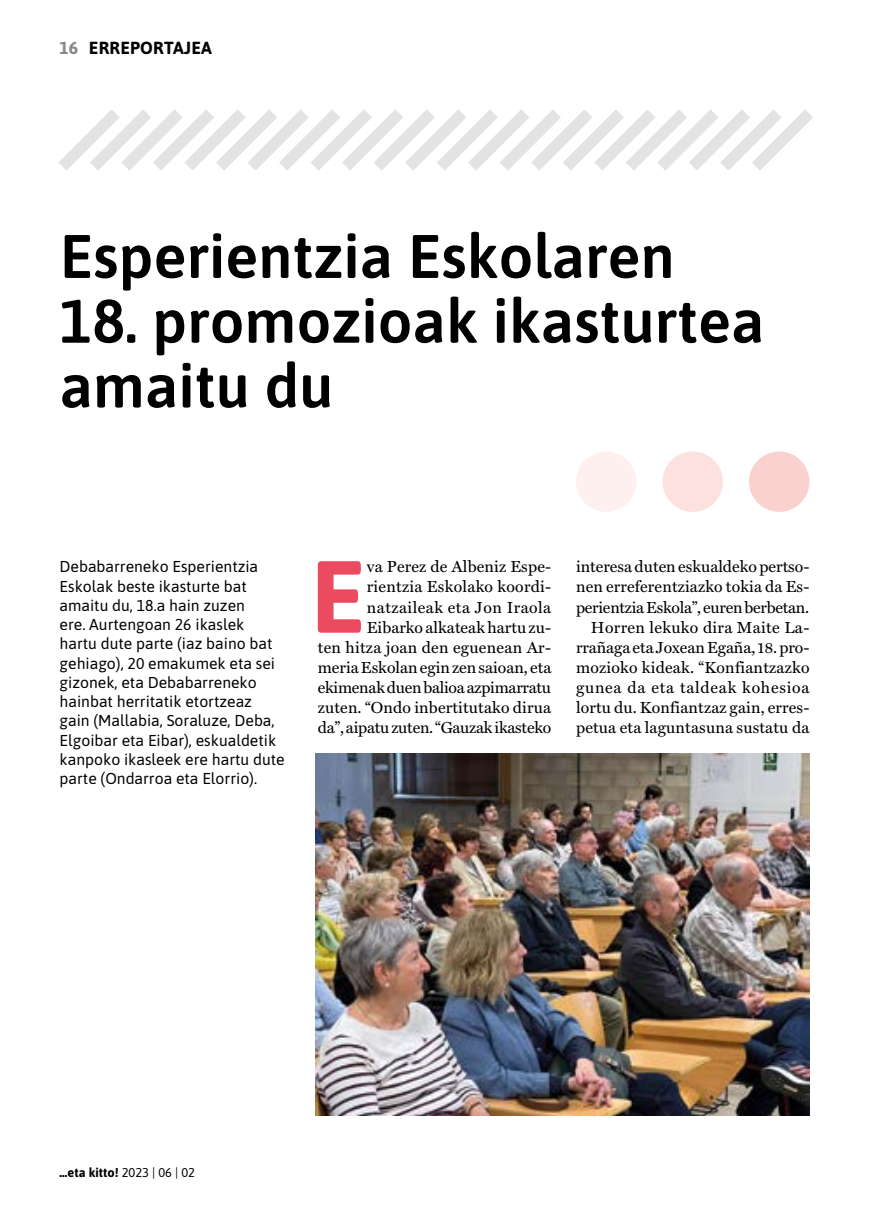
<style>
.page{position:relative;width:869px;height:1216px;background:#fff}
.page>*{position:absolute;margin:0;border:0;box-sizing:border-box;transform-origin:0 0}
.t1{font:700 102.02px "Asap";color:#ea4b5e}
.t2{font:600 61.25px/64.8px "Asap";color:#000}
.t3{font:700 17.5px "Asap";letter-spacing:.01em;color:#000}
.t4{font:16.1px/20.1px "Miller Text Roman";letter-spacing:.01em;color:#000;text-align:right}
.t5{font:15.75px/19.2px "Asap";color:#000}
.t6{font:700 12.78px "Asap";color:#000}
.s1{color:#878787}
.s2{font-weight:400}
</style>
<div class="page">
<div style="left:748px;top:451px;width:61px;height:61px;background:#fad1ce;border-radius:50%"></div>
<div style="left:662px;top:451px;width:60px;height:61px;background:#fce1df;border-radius:50%"></div>
<div style="left:575px;top:451px;width:61px;height:61px;background:#fef0ef;border-radius:50%"></div>
<svg style="left:58px;top:109px;width:755px;height:62px"></svg>
<img style="left:315px;top:753px;width:494px;height:362px">
<p class="t3" style="left:60px;top:36px;width:154px"><span class="s1">16</span> ERREPORTAJEA</p>
<h2 class="t2" style="left:60px;top:221px;width:616px">Esperientzia Eskolaren</h2>
<h2 class="t2" style="left:60px;top:286px;width:706px">18. promozioak ikasturtea amaitu du</h2>
<p class="t4" style="left:317px;top:556px;width:235px">va Perez de Albeniz Espe&shy;rientzia Eskolako koordi&shy;natzaileak eta Jon Iraola<br>Eibarko alkateak hartu zu-<br>ten hitza joan den eguenean Ar&shy;meria Eskolan egin zen saioan, eta ekimenak duen balioa azpimarratu zuten. “Ondo inbertitutako dirua da”, aipatu zuten. “Gauzak ikasteko</p>
<p class="t4" style="left:575px;top:556px;width:235px">interesa duten eskualdeko pertso&shy;nen erreferentziazko tokia da Es&shy;perientzia Eskola”, euren berbetan.<br>Horren lekuko dira Maite La&shy;rrañaga eta Joxean Egaña, 18. pro&shy;mozioko kideak. “Konfiantzazko gunea da eta taldeak kohesioa lortu du. Konfiantzaz gain, erres&shy;petua eta laguntasuna sustatu da</p>
<p class="t5" style="left:60px;top:556px;width:226px">Debabarreneko Esperientzia<br>Eskolak beste ikasturte bat amaitu du, 18.a hain zuzen<br>ere. Aurtengoan 26 ikaslek hartu dute parte (iaz baino bat gehiago), 20 emakumek eta sei gizonek, eta Debabarreneko hainbat herritatik etortzeaz gain (Mallabia, Soraluze, Deba,<br>Elgoibar eta Eibar), eskualdetik kanpoko ikasleek ere hartu dute parte (Ondarroa eta Elorrio).</p>
<h1 class="t1" style="left:310px;top:524px;width:57px">E</h1>
<p class="t6" style="left:60px;top:1162px;width:137px">…eta kitto! <span class="s2">2023 | 06 | 02</span></p>
</div>
